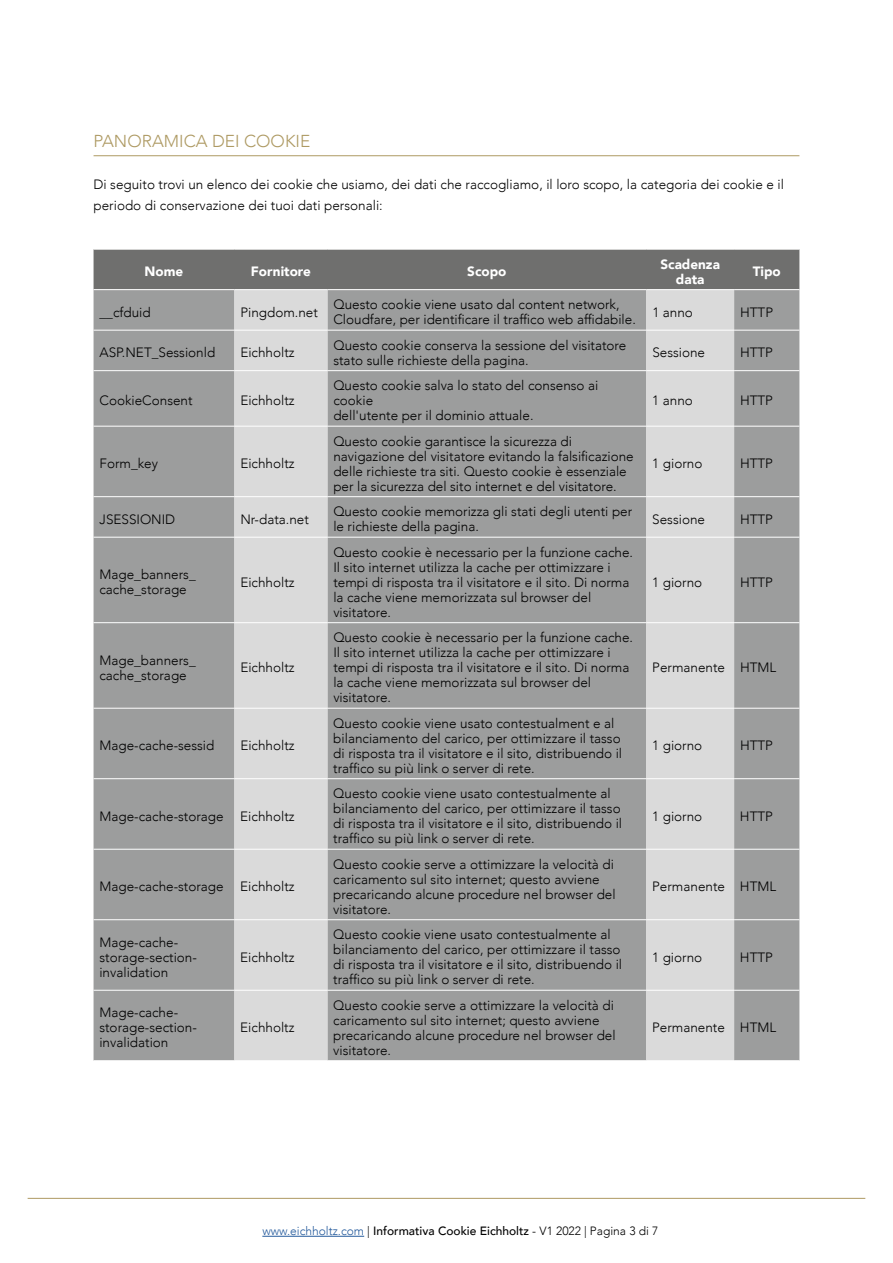
<style>
.page{position:relative;width:893px;height:1263px;background:#fff}
.page>*{position:absolute;margin:0;border:0;box-sizing:border-box;transform-origin:0 0}
.t1{font:300 17.25px "Avenir";color:#ae9a63}
.t2{font:300 13.5px/15px "Avenir";color:#000}
.t3{font:900 13.5px/15px "Avenir";color:#fff;text-align:center}
.t4{font:500 12px "Avenir";color:#000}
.s1{font-weight:300;color:#245a9c}
.s2{font-weight:300}
</style>
<div class="page">
<hr style="left:262px;top:1236px;width:102px;height:1px;background:#245a9c">
<hr style="left:28px;top:1198px;width:837px;height:1px;background:#ae9a63">
<hr style="left:94px;top:155px;width:705px;height:1px;background:#ae9a63">
<div style="left:94px;top:250px;width:705px;height:39px;background:#6f6f6e"></div>
<div style="left:94px;top:290px;width:705px;height:770px;background:#9c9d9d"></div>
<svg style="left:234px;top:290px;width:500px;height:770px;background:#b2b3b3"></svg>
<hr style="left:94px;top:330px;width:140px;height:1px;background:#fff">
<hr style="left:234px;top:330px;width:93px;height:1px;background:#fff">
<hr style="left:327px;top:330px;width:319px;height:1px;background:#fff">
<hr style="left:646px;top:330px;width:88px;height:1px;background:#fff">
<hr style="left:734px;top:330px;width:65px;height:1px;background:#fff">
<hr style="left:94px;top:370px;width:140px;height:1px;background:#fff">
<hr style="left:234px;top:370px;width:93px;height:1px;background:#fff">
<hr style="left:327px;top:370px;width:319px;height:1px;background:#fff">
<hr style="left:646px;top:370px;width:88px;height:1px;background:#fff">
<hr style="left:734px;top:370px;width:65px;height:1px;background:#fff">
<hr style="left:94px;top:426px;width:140px;height:1px;background:#fff">
<hr style="left:234px;top:426px;width:93px;height:1px;background:#fff">
<hr style="left:327px;top:426px;width:319px;height:1px;background:#fff">
<hr style="left:646px;top:426px;width:88px;height:1px;background:#fff">
<hr style="left:734px;top:426px;width:65px;height:1px;background:#fff">
<hr style="left:94px;top:496px;width:140px;height:1px;background:#fff">
<hr style="left:234px;top:496px;width:93px;height:1px;background:#fff">
<hr style="left:327px;top:496px;width:319px;height:1px;background:#fff">
<hr style="left:646px;top:496px;width:88px;height:1px;background:#fff">
<hr style="left:734px;top:496px;width:65px;height:1px;background:#fff">
<hr style="left:94px;top:537px;width:140px;height:1px;background:#fff">
<hr style="left:234px;top:537px;width:93px;height:1px;background:#fff">
<hr style="left:327px;top:537px;width:319px;height:1px;background:#fff">
<hr style="left:646px;top:537px;width:88px;height:1px;background:#fff">
<hr style="left:734px;top:537px;width:65px;height:1px;background:#fff">
<hr style="left:94px;top:622px;width:140px;height:1px;background:#fff">
<hr style="left:234px;top:622px;width:93px;height:1px;background:#fff">
<hr style="left:327px;top:622px;width:319px;height:1px;background:#fff">
<hr style="left:646px;top:622px;width:88px;height:1px;background:#fff">
<hr style="left:734px;top:622px;width:65px;height:1px;background:#fff">
<hr style="left:94px;top:708px;width:140px;height:1px;background:#fff">
<hr style="left:234px;top:708px;width:93px;height:1px;background:#fff">
<hr style="left:327px;top:708px;width:319px;height:1px;background:#fff">
<hr style="left:646px;top:708px;width:88px;height:1px;background:#fff">
<hr style="left:734px;top:708px;width:65px;height:1px;background:#fff">
<hr style="left:94px;top:778px;width:140px;height:1px;background:#fff">
<hr style="left:234px;top:778px;width:93px;height:1px;background:#fff">
<hr style="left:327px;top:778px;width:319px;height:1px;background:#fff">
<hr style="left:646px;top:778px;width:88px;height:1px;background:#fff">
<hr style="left:734px;top:778px;width:65px;height:1px;background:#fff">
<hr style="left:94px;top:849px;width:140px;height:1px;background:#fff">
<hr style="left:234px;top:849px;width:93px;height:1px;background:#fff">
<hr style="left:327px;top:849px;width:319px;height:1px;background:#fff">
<hr style="left:646px;top:849px;width:88px;height:1px;background:#fff">
<hr style="left:734px;top:849px;width:65px;height:1px;background:#fff">
<hr style="left:94px;top:919px;width:140px;height:1px;background:#fff">
<hr style="left:234px;top:919px;width:93px;height:1px;background:#fff">
<hr style="left:327px;top:919px;width:319px;height:1px;background:#fff">
<hr style="left:646px;top:919px;width:88px;height:1px;background:#fff">
<hr style="left:734px;top:919px;width:65px;height:1px;background:#fff">
<hr style="left:94px;top:990px;width:140px;height:1px;background:#fff">
<hr style="left:234px;top:990px;width:93px;height:1px;background:#fff">
<hr style="left:327px;top:990px;width:319px;height:1px;background:#fff">
<hr style="left:646px;top:990px;width:88px;height:1px;background:#fff">
<hr style="left:734px;top:990px;width:65px;height:1px;background:#fff">
<p class="t1" style="left:94px;top:131px;width:218px">PANORAMICA DEI COOKIE</p>
<p class="t2" style="left:94px;top:174px;width:692px;line-height:21px">Di seguito trovi un elenco dei cookie che usiamo, dei dati che raccogliamo, il loro scopo, la categoria dei cookie e il periodo di conservazione dei tuoi dati personali:</p>
<p class="t3" style="left:145px;top:264px;width:40px">Nome</p>
<p class="t3" style="left:251px;top:264px;width:61px">Fornitore</p>
<p class="t3" style="left:467px;top:264px;width:41px">Scopo</p>
<p class="t3" style="left:660px;top:256px;width:61px">Scadenza data</p>
<p class="t3" style="left:753px;top:264px;width:29px">Tipo</p>
<p class="t2" style="left:100px;top:304px;width:53px">__cfduid</p>
<p class="t2" style="left:240px;top:304px;width:79px">Pingdom.net</p>
<p class="t2" style="left:333px;top:297px;width:304px">Questo cookie viene usato dal content network,<br>Cloudfare, per identificare il traffico web affidabile.</p>
<p class="t2" style="left:652px;top:304px;width:42px">1 anno</p>
<p class="t2" style="left:740px;top:304px;width:34px">HTTP</p>
<p class="t2" style="left:100px;top:345px;width:117px">ASP.NET_Sessionld</p>
<p class="t2" style="left:240px;top:345px;width:56px">Eichholtz</p>
<p class="t2" style="left:333px;top:337px;width:294px">Questo cookie conserva la sessione del visitatore stato sulle richieste della pagina.</p>
<p class="t2" style="left:652px;top:345px;width:54px">Sessione</p>
<p class="t2" style="left:740px;top:345px;width:34px">HTTP</p>
<p class="t2" style="left:100px;top:393px;width:95px">CookieConsent</p>
<p class="t2" style="left:240px;top:393px;width:56px">Eichholtz</p>
<p class="t2" style="left:333px;top:378px;width:266px">Questo cookie salva lo stato del consenso ai cookie<br>dell'utente per il dominio attuale.</p>
<p class="t2" style="left:652px;top:393px;width:42px">1 anno</p>
<p class="t2" style="left:740px;top:393px;width:34px">HTTP</p>
<p class="t2" style="left:100px;top:456px;width:60px">Form_key</p>
<p class="t2" style="left:240px;top:456px;width:56px">Eichholtz</p>
<p class="t2" style="left:333px;top:433px;width:302px">Questo cookie garantisce la sicurezza di navigazione del visitatore evitando la falsificazione delle richieste tra siti. Questo cookie è essenziale per la sicurezza del sito internet e del visitatore.</p>
<p class="t2" style="left:652px;top:456px;width:52px">1 giorno</p>
<p class="t2" style="left:740px;top:456px;width:34px">HTTP</p>
<p class="t2" style="left:99px;top:511px;width:77px">JSESSIONID</p>
<p class="t2" style="left:240px;top:511px;width:70px">Nr-data.net</p>
<p class="t2" style="left:333px;top:504px;width:300px">Questo cookie memorizza gli stati degli utenti per le richieste della pagina.</p>
<p class="t2" style="left:652px;top:511px;width:54px">Sessione</p>
<p class="t2" style="left:740px;top:511px;width:34px">HTTP</p>
<p class="t2" style="left:99px;top:567px;width:98px">Mage_banners_ cache_storage</p>
<p class="t2" style="left:240px;top:574px;width:56px">Eichholtz</p>
<p class="t2" style="left:333px;top:544px;width:301px">Questo cookie è necessario per la funzione cache.<br>Il sito internet utilizza la cache per ottimizzare i tempi di risposta tra il visitatore e il sito. Di norma la cache viene memorizzata sul browser del visitatore.</p>
<p class="t2" style="left:652px;top:574px;width:52px">1 giorno</p>
<p class="t2" style="left:740px;top:574px;width:34px">HTTP</p>
<p class="t2" style="left:99px;top:652px;width:98px">Mage_banners_ cache_storage</p>
<p class="t2" style="left:240px;top:660px;width:56px">Eichholtz</p>
<p class="t2" style="left:99px;top:738px;width:117px">Mage-cache-sessid</p>
<p class="t2" style="left:240px;top:738px;width:56px">Eichholtz</p>
<p class="t2" style="left:99px;top:808px;width:197px">Mage-cache-storage Eichholtz</p>
<p class="t2" style="left:99px;top:879px;width:197px">Mage-cache-storage Eichholtz</p>
<p class="t2" style="left:99px;top:934px;width:99px">Mage-cache&shy;storage-section&shy;invalidation</p>
<p class="t2" style="left:99px;top:1005px;width:99px">Mage-cache&shy;storage-section&shy;invalidation</p>
<p class="t2" style="left:240px;top:949px;width:56px">Eichholtz</p>
<p class="t2" style="left:240px;top:1020px;width:56px">Eichholtz</p>
<p class="t2" style="left:333px;top:630px;width:301px">Questo cookie è necessario per la funzione cache.<br>Il sito internet utilizza la cache per ottimizzare i tempi di risposta tra il visitatore e il sito. Di norma la cache viene memorizzata sul browser del visitatore.</p>
<p class="t2" style="left:333px;top:715px;width:290px">Questo cookie viene usato contestualment e al bilanciamento del carico, per ottimizzare il tasso di risposta tra il visitatore e il sito, distribuendo il traffico su più link o server di rete.</p>
<p class="t2" style="left:333px;top:786px;width:290px">Questo cookie viene usato contestualmente al bilanciamento del carico, per ottimizzare il tasso di risposta tra il visitatore e il sito, distribuendo il traffico su più link o server di rete.</p>
<p class="t2" style="left:333px;top:856px;width:284px">Questo cookie serve a ottimizzare la velocità di caricamento sul sito internet; questo avviene precaricando alcune procedure nel browser del visitatore.</p>
<p class="t2" style="left:333px;top:927px;width:290px">Questo cookie viene usato contestualmente al bilanciamento del carico, per ottimizzare il tasso di risposta tra il visitatore e il sito, distribuendo il traffico su più link o server di rete.</p>
<p class="t2" style="left:333px;top:997px;width:284px">Questo cookie serve a ottimizzare la velocità di caricamento sul sito internet; questo avviene precaricando alcune procedure nel browser del visitatore.</p>
<p class="t2" style="left:652px;top:660px;width:125px">Permanente HTML</p>
<p class="t2" style="left:652px;top:738px;width:52px">1 giorno</p>
<p class="t2" style="left:740px;top:738px;width:34px">HTTP</p>
<p class="t2" style="left:652px;top:808px;width:52px">1 giorno</p>
<p class="t2" style="left:740px;top:808px;width:34px">HTTP</p>
<p class="t2" style="left:652px;top:879px;width:125px">Permanente HTML</p>
<p class="t2" style="left:652px;top:949px;width:52px">1 giorno</p>
<p class="t2" style="left:740px;top:949px;width:34px">HTTP</p>
<p class="t2" style="left:652px;top:1020px;width:125px">Permanente HTML</p>
<p class="t4" style="left:262px;top:1221px;width:397px"><span class="s1">www.eichholtz.com</span> <span class="s2">|</span> Informativa Cookie Eichholtz <span class="s2">- V1 2022 | Pagina 3 di 7</span></p>
</div>
